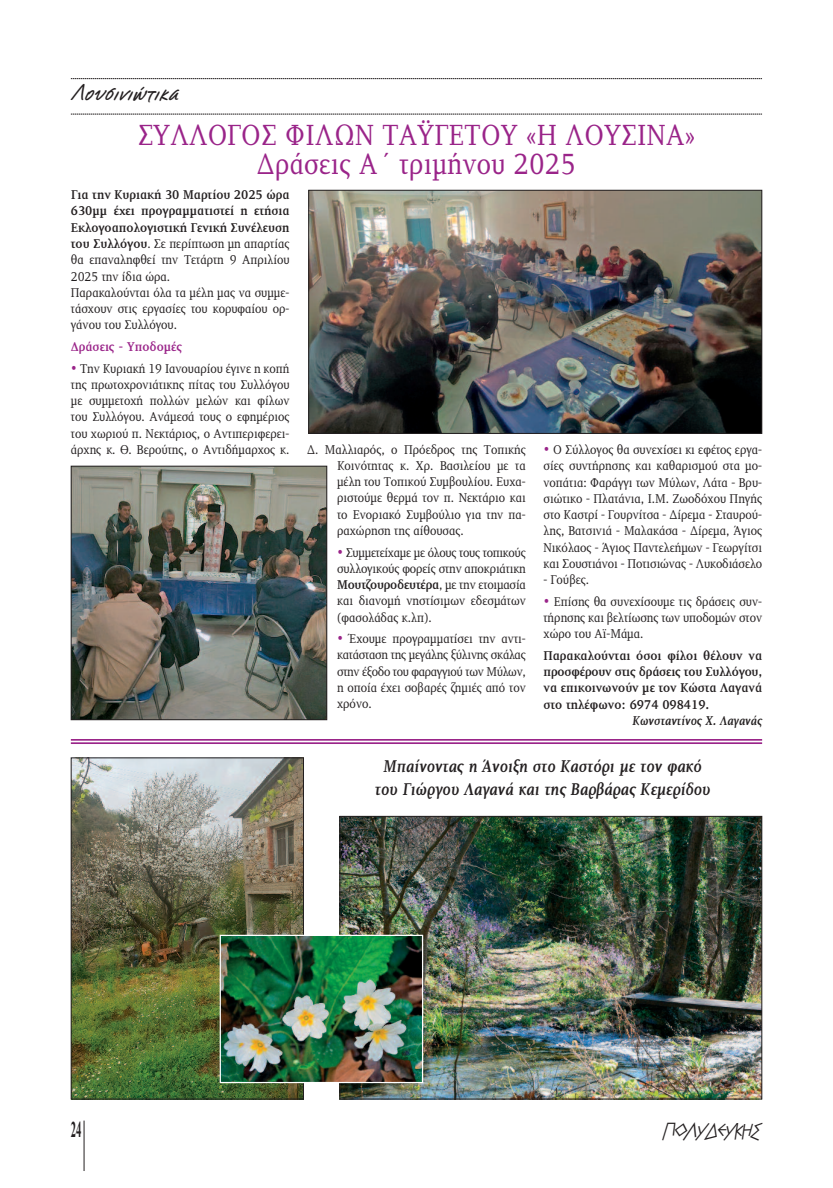
<style>
.page{position:relative;width:833px;height:1188px;background:#fff}
.page>*{position:absolute;margin:0;border:0;box-sizing:border-box;transform-origin:0 0}
.t1{font:30px/28.8px "PF Diplomat";letter-spacing:.015em;color:#9a2489;text-align:center;scale:.88 1}
.t2{font:italic 700 22.5px "CF Note";color:#231f20}
.t3{font:700 22.5px "Times New Roman";color:#231f20;scale:.48 1}
.t4{font:italic 700 17.88px "Mg Greek Archaic UC Pol";letter-spacing:-.06em;color:#231f20}
.t5{font:italic 700 17.5px/22.5px "PF Diplomat";color:#231f20;text-align:center;scale:.9 1}
.t6{font:13.12px/16.2px "PF Diplomat";color:#231f20;text-align:justify;scale:.9 1}
.t7{font:700 13.12px/16.2px "PF Diplomat";color:#231f20;text-align:justify;scale:.9 1}
.t8{font:italic 700 13.12px "PF Diplomat";color:#231f20;scale:.9 1}
.t9{font:700 13.12px "PF Diplomat";color:#9a2489;scale:.9 1}
.s1{font-weight:700}
.s2{font-size:13.75px;color:#9a2489}
</style>
<div class="page">
<hr style="left:84px;top:1120px;width:1px;height:50px;background:#231f20">
<svg style="left:71px;top:78px;width:691px;height:1px"></svg>
<svg style="left:71px;top:114px;width:691px;height:1px"></svg>
<img style="left:310px;top:192px;width:450px;height:239px">
<div style="left:308px;top:190px;width:454px;height:243px;border:1px solid #231f20"></div>
<img style="left:73px;top:467px;width:252px;height:250px">
<div style="left:71px;top:465px;width:256px;height:254px;border:1px solid #231f20"></div>
<img style="left:341px;top:817px;width:419px;height:279px">
<div style="left:339px;top:815px;width:423px;height:283px;border:1px solid #231f20"></div>
<img style="left:73px;top:759px;width:229px;height:337px">
<div style="left:71px;top:757px;width:233px;height:341px;border:1px solid #231f20"></div>
<hr style="left:71px;top:738px;width:691px;height:2px;background:#9a2489">
<hr style="left:71px;top:742px;width:691px;height:1px;background:#9a2489">
<img style="left:222px;top:936px;width:199px;height:144px">
<div style="left:220px;top:934px;width:203px;height:148px;border:1px solid #fff"></div>
<h2 class="t2" style="left:71px;top:83px;width:114px">Λουσινιώτικα</h2>
<h1 class="t1" style="left:138px;top:121px;width:635px">ΣΥΛΛΟΓΟΣ ΦΙΛΩΝ ΤΑΫΓΕΤΟΥ «Η ΛΟΥΣΙΝΑ»<br>Δράσεις A΄ τριμήνου 2025</h1>
<p class="t6" style="left:71px;top:187px;width:244px;text-align:left"><span class="s1">Για την Κυριακή 30 Μαρτίου 2025 ώρα 630μμ έχει προγραμματιστεί η ετήσια Εκλογοαπολογιστική Γενική Συνέλευση του Συλλόγου</span>. Σε περίπτωση μη απαρτίας θα επαναληφθεί την Τετάρτη 9 Απριλίου 2025 την ίδια ώρα.<br>Παρακαλούνται όλα τα μέλη μας να συμμε&shy;τάσχουν στις εργασίες του κορυφαίου ορ&shy;γάνου του Συλλόγου.</p>
<p class="t9" style="left:71px;top:339px;width:125px">Δράσεις - Υποδομές</p>
<p class="t6" style="left:71px;top:360px;width:244px"><span class="s2">•</span> Την Κυριακή 19 Ιανουαρίου έγινε η κοπή της πρωτοχρονιάτικης πίτας του Συλλόγου με συμμετοχή πολλών μελών και φίλων του Συλλόγου. Ανάμεσά τους ο εφημέριος του χωριού π. Νεκτάριος, ο Αντιπεριφερει&shy;άρχης κ. Θ. Βερούτης, ο Αντιδήμαρχος κ.</p>
<p class="t6" style="left:337px;top:441px;width:211px;text-indent:-30px">Δ. Μαλλιαρός, ο Πρόεδρος της Τοπικής Κοινότητας κ. Χρ. Βασιλείου με τα μέλη του Τοπικού Συμβουλίου. Ευχα&shy;ριστούμε θερμά τον π. Νεκτάριο και το Ενοριακό Συμβούλιο για την πα&shy;ραχώρηση της αίθουσας.</p>
<p class="t6" style="left:337px;top:544px;width:211px"><span class="s2">•</span> Συμμετείχαμε με όλους τους τοπικούς συλλογικούς φορείς στην αποκριάτικη <span class="s1">Μουτζουροδευτέρα</span>, με την ετοιμασία και διανομή νηστίσιμων εδεσμάτων (φασολάδας κ.λπ).</p>
<p class="t6" style="left:337px;top:630px;width:211px"><span class="s2">•</span> Έχουμε προγραμματίσει την αντι&shy;κατάσταση της μεγάλης ξύλινης σκάλας στην έξοδο του φαραγγιού των Μύλων, η οποία έχει σοβαρές ζημιές από τον χρόνο.</p>
<p class="t6" style="left:543px;top:442px;width:244px"><span class="s2">•</span> Ο Σύλλογος θα συνεχίσει κι εφέτος εργα&shy;σίες συντήρησης και καθαρισμού στα μο&shy;νοπάτια: Φαράγγι των Μύλων, Λάτα - Βρυ&shy;σιώτικο - Πλατάνια, Ι.Μ. Ζωοδόχου Πηγής στο Καστρί - Γουρνίτσα - Δίρεμα - Σταυρού&shy;λης, Βατσινιά - Μαλακάσα - Δίρεμα, Άγιος Νικόλαος - Άγιος Παντελεήμων - Γεωργίτσι και Σουστιάνοι - Ποτισιώνας - Λυκοδιάσελο</p>
<p class="t6" style="left:543px;top:572px;width:52px">- Γούβες.</p>
<p class="t6" style="left:543px;top:593px;width:244px"><span class="s2">•</span> Επίσης θα συνεχίσουμε τις δράσεις συν&shy;τήρησης και βελτίωσης των υποδομών στον χώρο του Αϊ-Μάμα.</p>
<p class="t7" style="left:543px;top:647px;width:244px">Παρακαλούνται όσοι φίλοι θέλουν να προσφέρουν στις δράσεις του Συλλόγου, να επικοινωνούν με τον Κώστα Λαγανά στο τηλέφωνο: 6974 098419.</p>
<p class="t8" style="left:633px;top:713px;width:145px">Κωνσταντίνος Χ. Λαγανάς</p>
<h3 class="t5" style="left:375px;top:755px;width:374px">Μπαίνοντας η Άνοιξη στο Καστόρι με τον φακό του Γιώργου Λαγανά και της Βαρβάρας Κεμερίδου</h3>
<h2 class="t3" style="left:71px;top:1116px;width:24px">24</h2>
<h3 class="t4" style="left:663px;top:1119px;width:100px">ΠΟΛΥDΕΥΚΗΣ</h3>
</div>
